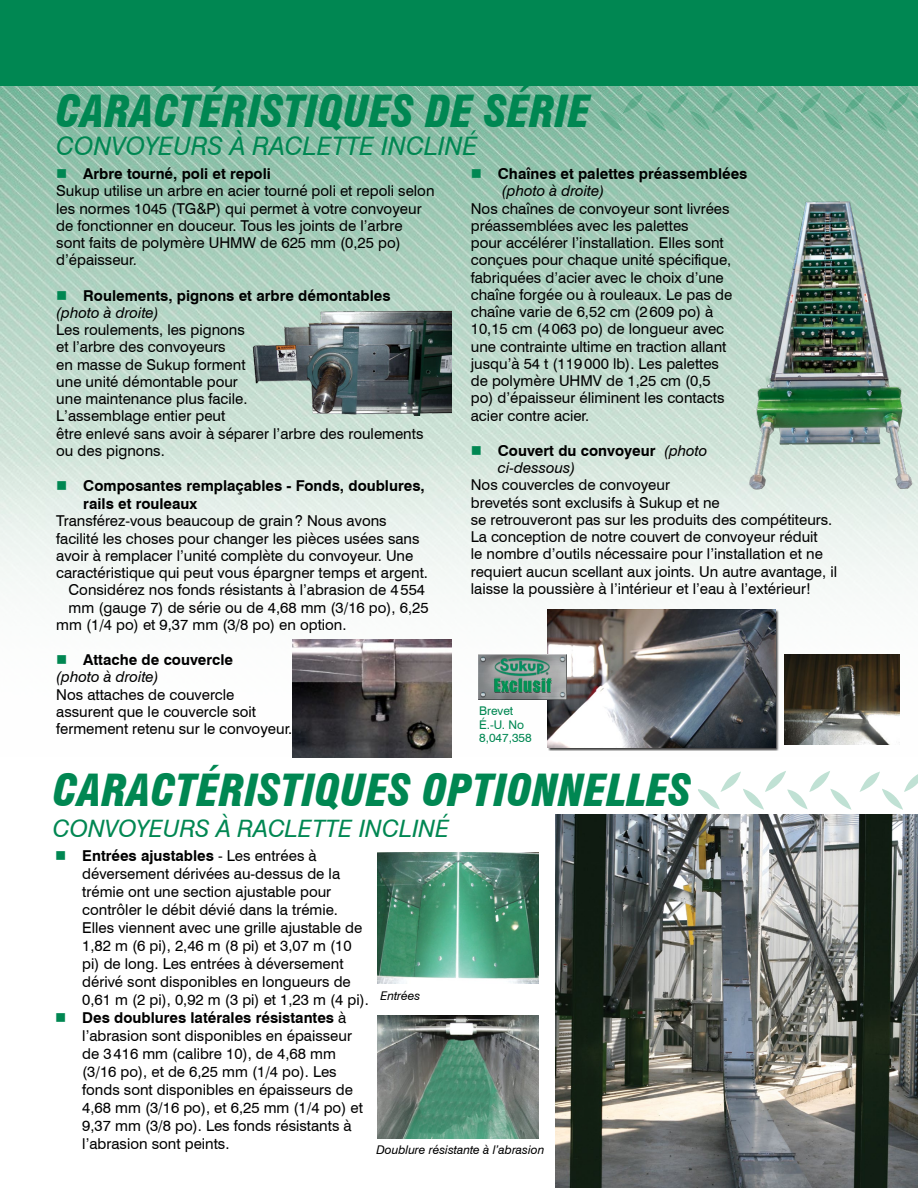
<style>
.page{position:relative;width:918px;height:1188px;background:#fff}
.page>*{position:absolute;margin:0;border:0;box-sizing:border-box;transform-origin:0 0}
.t1{font:italic 900 condensed 43.2px "Swiss 721 BT";color:#008752}
.t2{font:italic 25.5px "Swiss 721 BT";color:#008752}
.t3{font:italic 24px "Swiss 721 BT";color:#008752}
.t4{font:15px/17.2px "Swiss 721 BT";color:#000}
.t5{font:700 15px/18px "Swiss 721 BT";color:#000}
.t6{font:italic 15px "Swiss 721 BT";color:#000}
.t7{font:italic 12px "Swiss 721 BT";color:#000}
.t8{font:12px/13.5px "Swiss 721 BT";color:#008752}
.s1{font-weight:400;font-style:italic}
.s2{font-weight:700}
</style>
<div class="page">
<img style="left:0;top:85px;width:918px;height:673px">
<div style="left:0;top:0;width:918px;height:85px;background:#008752"></div>
<div style="left:548px;top:610px;width:231px;height:141px;background:#000;opacity:.75"></div>
<img style="left:547px;top:609px;width:228px;height:138px">
<img style="left:248px;top:309px;width:203px;height:106px">
<img style="left:292px;top:639px;width:160px;height:118px">
<img style="left:784px;top:655px;width:115px;height:89px">
<img style="left:378px;top:852px;width:161px;height:132px">
<img style="left:378px;top:1015px;width:161px;height:124px">
<svg style="left:600px;top:92px;width:318px;height:39px;background:#7eb89f"></svg>
<img style="left:736px;top:193px;width:180px;height:304px">
<img style="left:555px;top:815px;width:363px;height:373px">
<svg style="left:698px;top:771px;width:154px;height:39px"></svg>
<svg style="left:859px;top:771px;width:59px;height:39px"></svg>
<img style="left:479px;top:654px;width:88px;height:46px">
<svg style="left:58px;top:169px;width:8px;height:9px"></svg>
<svg style="left:58px;top:291px;width:8px;height:8px"></svg>
<svg style="left:58px;top:481px;width:8px;height:9px"></svg>
<svg style="left:58px;top:655px;width:8px;height:9px"></svg>
<svg style="left:472px;top:169px;width:9px;height:9px"></svg>
<svg style="left:472px;top:446px;width:9px;height:9px"></svg>
<h1 class="t1" style="left:56px;top:86px;width:536px">CARACTÉRISTIQUES DE SÉRIE</h1>
<h2 class="t2" style="left:56px;top:130px;width:423px">CONVOYEURS À RACLETTE INCLINÉ</h2>
<p class="t5" style="left:83px;top:165px;width:189px">Arbre tourné, poli et repoli</p>
<p class="t4" style="left:56px;top:182px;width:380px">Sukup utilise un arbre en acier tourné poli et repoli selon les normes 1045 (TG&amp;P) qui permet à votre convoyeur de fonctionner en douceur. Tous les joints de l’arbre sont faits de polymère UHMW de 625 mm (0,25 po) d’épaisseur.</p>
<p class="t5" style="left:83px;top:286px;width:309px">Roulements, pignons et arbre démontables</p>
<p class="t6" style="left:56px;top:303px;width:104px">(photo à droite)</p>
<p class="t4" style="left:56px;top:321px;width:369px">Les roulements, les pignons<br>et l’arbre des convoyeurs<br>en masse de Sukup forment<br>une unité démontable pour<br>une maintenance plus facile.<br>L’assemblage entier peut<br>être enlevé sans avoir à séparer l’arbre des roulements ou des pignons.</p>
<p class="t5" style="left:83px;top:477px;width:343px">Composantes remplaçables - Fonds, doublures, rails et rouleaux</p>
<p class="t4" style="left:56px;top:512px;width:332px">Transférez-vous beaucoup de grain? Nous avons</p>
<p class="t4" style="left:56px;top:529px;width:365px">facilité les choses pour changer les pièces usées sans</p>
<p class="t4" style="left:56px;top:547px;width:359px">avoir à remplacer l’unité complète du convoyeur. Une</p>
<p class="t4" style="left:56px;top:564px;width:373px">caractéristique qui peut vous épargner temps et argent.</p>
<p class="t4" style="left:69px;top:581px;width:358px">Considérez nos fonds résistants à l’abrasion de 4554</p>
<p class="t4" style="left:69px;top:598px;width:362px">mm (gauge 7) de série ou de 4,68 mm (3/16 po), 6,25</p>
<p class="t4" style="left:56px;top:616px;width:292px">mm (1/4 po) et 9,37 mm (3/8 po) en option.</p>
<p class="t5" style="left:83px;top:651px;width:151px">Attache de couvercle</p>
<p class="t6" style="left:56px;top:668px;width:104px">(photo à droite)</p>
<p class="t4" style="left:56px;top:685px;width:238px">Nos attaches de couvercle assurent que le couvercle soit fermement retenu sur le convoyeur.</p>
<p class="t5" style="left:498px;top:165px;width:251px">Chaînes et palettes préassemblées</p>
<p class="t6" style="left:502px;top:182px;width:104px">(photo à droite)</p>
<p class="t4" style="left:471px;top:199px;width:263px">Nos chaînes de convoyeur sont livrées préassemblées avec les palettes<br>pour accélérer l’installation. Elles sont conçues pour chaque unité spécifique, fabriquées d’acier avec le choix d’une chaîne forgée ou à rouleaux. Le pas de chaîne varie de 6,52 cm (2609 po) à 10,15 cm (4063 po) de longueur avec une contrainte ultime en traction allant jusqu’à 54 t (119000 lb). Les palettes de polymère UHMV de 1,25 cm (0,5 po) d’épaisseur éliminent les contacts acier contre acier.</p>
<p class="t5" style="left:498px;top:442px;width:211px;line-height:17.2px">Couvert du convoyeur <span class="s1">(photo ci-dessous)</span></p>
<p class="t4" style="left:471px;top:476px;width:368px">Nos couvercles de convoyeur<br>brevetés sont exclusifs à Sukup et ne<br>se retrouveront pas sur les produits des compétiteurs.<br>La conception de notre couvert de convoyeur réduit<br>le nombre d’outils nécessaire pour l’installation et ne requiert aucun scellant aux joints. Un autre avantage, il laisse la poussière à l’intérieur et l’eau à l’extérieur!</p>
<p class="t8" style="left:479px;top:704px;width:54px">Brevet<br>É.-U. No<br>8,047,358</p>
<h1 class="t1" style="left:53px;top:764px;width:640px">CARACTÉRISTIQUES OPTIONNELLES</h1>
<h3 class="t3" style="left:53px;top:814px;width:398px">CONVOYEURS À RACLETTE INCLINÉ</h3>
<p class="t4" style="left:82px;top:846px;width:288px;line-height:18px"><span class="s2">Entrées ajustables</span> - Les entrées à déversement dérivées au-dessus de la trémie ont une section ajustable pour contrôler le débit dévié dans la trémie.<br>Elles viennent avec une grille ajustable de 1,82 m (6 pi), 2,46 m (8 pi) et 3,07 m (10 pi) de long. Les entrées à déversement dérivé sont disponibles en longueurs de 0,61 m (2 pi), 0,92 m (3 pi) et 1,23 m (4 pi).<br><span class="s2">Des doublures latérales résistantes</span> à l’abrasion sont disponibles en épaisseur de 3416 mm (calibre 10), de 4,68 mm (3/16 po), et de 6,25 mm (1/4 po). Les fonds sont disponibles en épaisseurs de 4,68 mm (3/16 po), et 6,25 mm (1/4 po) et 9,37 mm (3/8 po). Les fonds résistants à l’abrasion sont peints.</p>
<p class="t7" style="left:380px;top:988px;width:41px">Entrées</p>
<p class="t7" style="left:376px;top:1142px;width:170px">Doublure résistante à l’abrasion</p>
</div>
